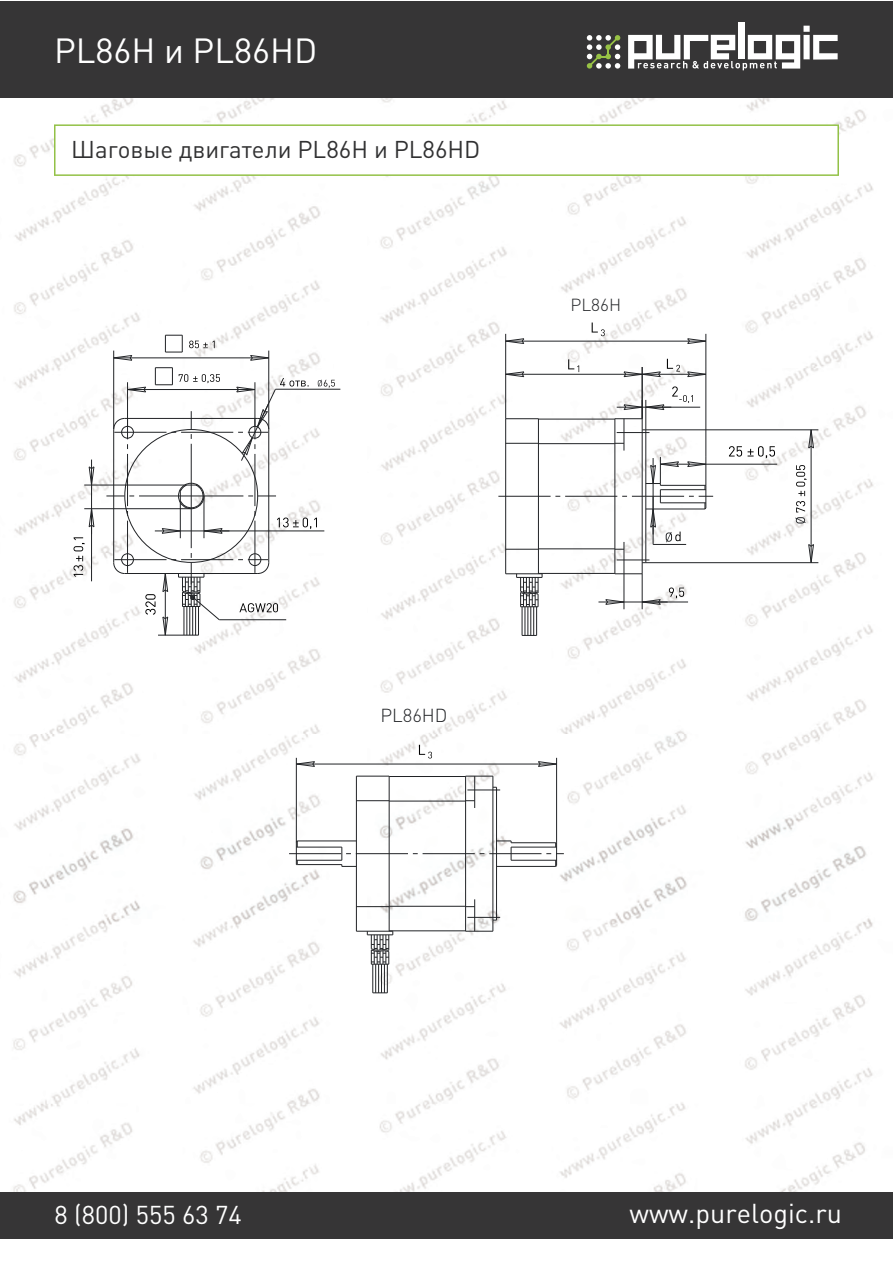
<style>
.page{position:relative;width:893px;height:1263px;background:#fff}
.page>*{position:absolute;margin:0;border:0;box-sizing:border-box;transform-origin:0 0}
.t1{font:34.5px "DIN Pro";color:#fff}
.t2{font:27px "DIN Pro";color:#fff}
.t3{font:25.5px "DIN Pro";color:#fff}
.t4{font:24px "DIN Pro";color:#313132}
.t5{font:300 18.6px "DIN Pro";color:#212326}
.t6{font:300 17.25px "DIN Pro";color:#212326}
</style>
<div class="page">
<img style="left:0;top:1px;width:735px;height:1238px">
<img style="left:735px;top:98px;width:139px;height:1094px">
<div style="left:1px;top:1px;width:892px;height:97px;background:#363536"></div>
<div style="left:1px;top:1192px;width:892px;height:47px;background:#363536"></div>
<div style="left:738px;top:23px;width:6px;height:36px;background:#fff"></div>
<svg style="left:587px;top:35px;width:33px;height:34px"></svg>
<svg style="left:628px;top:26px;width:210px;height:44px"></svg>
<svg style="left:54px;top:124px;width:785px;height:52px"></svg>
<hr style="left:493px;top:787px;width:1px;height:133px;background:#212326">
<hr style="left:474px;top:776px;width:1px;height:32px;background:#212326">
<hr style="left:474px;top:899px;width:1px;height:32px;background:#212326">
<hr style="left:356px;top:776px;width:1px;height:155px;background:#212326">
<hr style="left:356px;top:906px;width:33px;height:1px;background:#212326">
<hr style="left:356px;top:776px;width:33px;height:1px;background:#212326">
<hr style="left:356px;top:800px;width:33px;height:1px;background:#212326">
<hr style="left:356px;top:931px;width:37px;height:1px;background:#212326">
<hr style="left:389px;top:930px;width:77px;height:1px;background:#212326">
<hr style="left:389px;top:776px;width:1px;height:155px;background:#212326">
<hr style="left:389px;top:801px;width:77px;height:1px;background:#212326">
<hr style="left:389px;top:906px;width:77px;height:1px;background:#212326">
<hr style="left:465px;top:776px;width:1px;height:155px;background:#212326">
<hr style="left:389px;top:776px;width:77px;height:1px;background:#212326">
<hr style="left:496px;top:854px;width:1px;height:66px;background:#212326">
<hr style="left:496px;top:787px;width:1px;height:67px;background:#212326">
<svg style="left:466px;top:776px;width:34px;height:15px"></svg>
<svg style="left:466px;top:917px;width:34px;height:15px"></svg>
<svg style="left:289px;top:840px;width:275px;height:27px"></svg>
<hr style="left:296px;top:860px;width:46px;height:1px;background:#212326">
<hr style="left:296px;top:847px;width:46px;height:1px;background:#212326">
<svg style="left:367px;top:931px;width:27px;height:62px"></svg>
<svg style="left:297px;top:761px;width:18px;height:6px"></svg>
<svg style="left:538px;top:761px;width:18px;height:6px"></svg>
<hr style="left:296px;top:764px;width:261px;height:1px;background:#212326">
<hr style="left:296px;top:758px;width:1px;height:84px;background:#212326">
<hr style="left:556px;top:758px;width:1px;height:85px;background:#212326">
<svg style="left:114px;top:355px;width:18px;height:6px"></svg>
<svg style="left:250px;top:355px;width:18px;height:6px"></svg>
<hr style="left:114px;top:358px;width:155px;height:1px;background:#212326">
<hr style="left:113px;top:351px;width:1px;height:78px;background:#212326">
<hr style="left:268px;top:351px;width:1px;height:78px;background:#212326">
<svg style="left:165px;top:335px;width:18px;height:18px"></svg>
<svg style="left:189px;top:341px;width:26px;height:7px"></svg>
<hr style="left:275px;top:389px;width:65px;height:1px;background:#212326">
<hr style="left:91px;top:509px;width:1px;height:72px;background:#212326">
<hr style="left:84px;top:508px;width:107px;height:1px;background:#212326">
<hr style="left:84px;top:485px;width:101px;height:1px;background:#212326">
<svg style="left:74px;top:460px;width:20px;height:117px"></svg>
<svg style="left:106px;top:367px;width:229px;height:269px"></svg>
<hr style="left:642px;top:430px;width:1px;height:133px;background:#212326">
<hr style="left:624px;top:419px;width:1px;height:32px;background:#212326">
<hr style="left:624px;top:542px;width:1px;height:32px;background:#212326">
<hr style="left:505px;top:419px;width:1px;height:155px;background:#212326">
<hr style="left:506px;top:549px;width:32px;height:1px;background:#212326">
<hr style="left:506px;top:418px;width:32px;height:1px;background:#212326">
<hr style="left:506px;top:443px;width:32px;height:1px;background:#212326">
<hr style="left:506px;top:573px;width:36px;height:1px;background:#212326">
<hr style="left:538px;top:573px;width:77px;height:1px;background:#212326">
<hr style="left:538px;top:419px;width:1px;height:155px;background:#212326">
<hr style="left:538px;top:443px;width:77px;height:1px;background:#212326">
<hr style="left:538px;top:549px;width:77px;height:1px;background:#212326">
<hr style="left:615px;top:419px;width:1px;height:155px;background:#212326">
<hr style="left:538px;top:419px;width:77px;height:1px;background:#212326">
<hr style="left:646px;top:496px;width:1px;height:67px;background:#212326">
<hr style="left:646px;top:430px;width:1px;height:66px;background:#212326">
<svg style="left:615px;top:560px;width:34px;height:14px"></svg>
<svg style="left:516px;top:574px;width:27px;height:62px"></svg>
<hr style="left:646px;top:407px;width:54px;height:1px;background:#212326">
<svg style="left:615px;top:386px;width:78px;height:47px"></svg>
<svg style="left:506px;top:371px;width:18px;height:6px"></svg>
<hr style="left:506px;top:374px;width:136px;height:1px;background:#212326">
<hr style="left:505px;top:367px;width:1px;height:52px;background:#212326">
<svg style="left:568px;top:359px;width:11px;height:13px"></svg>
<svg style="left:808px;top:544px;width:6px;height:18px"></svg>
<svg style="left:808px;top:429px;width:6px;height:19px"></svg>
<hr style="left:811px;top:430px;width:1px;height:133px;background:#212326">
<hr style="left:646px;top:562px;width:172px;height:1px;background:#212326">
<hr style="left:646px;top:430px;width:172px;height:1px;background:#212326">
<hr style="left:653px;top:496px;width:1px;height:48px;background:#212326">
<hr style="left:653px;top:544px;width:33px;height:1px;background:#212326">
<hr style="left:706px;top:464px;width:71px;height:1px;background:#212326">
<svg style="left:729px;top:446px;width:13px;height:11px"></svg>
<svg style="left:748px;top:446px;width:27px;height:13px"></svg>
<hr style="left:642px;top:602px;width:46px;height:1px;background:#212326">
<hr style="left:624px;top:574px;width:1px;height:35px;background:#212326">
<hr style="left:642px;top:574px;width:1px;height:35px;background:#212326">
<svg style="left:598px;top:587px;width:86px;height:18px"></svg>
<svg style="left:623px;top:371px;width:38px;height:6px"></svg>
<svg style="left:687px;top:371px;width:19px;height:6px"></svg>
<hr style="left:642px;top:374px;width:64px;height:1px;background:#212326">
<hr style="left:642px;top:367px;width:1px;height:52px;background:#212326">
<hr style="left:706px;top:367px;width:1px;height:90px;background:#212326">
<svg style="left:667px;top:359px;width:13px;height:12px"></svg>
<svg style="left:506px;top:338px;width:18px;height:6px"></svg>
<svg style="left:687px;top:338px;width:19px;height:6px"></svg>
<hr style="left:506px;top:341px;width:200px;height:1px;background:#212326">
<hr style="left:505px;top:334px;width:1px;height:33px;background:#212326">
<hr style="left:706px;top:334px;width:1px;height:33px;background:#212326">
<svg style="left:592px;top:322px;width:13px;height:14px"></svg>
<svg style="left:795px;top:465px;width:12px;height:58px"></svg>
<svg style="left:498px;top:457px;width:215px;height:85px"></svg>
<svg style="left:419px;top:745px;width:13px;height:13px"></svg>
<h1 class="t1" style="left:54px;top:27px;width:265px">PL86H и PL86HD</h1>
<p class="t4" style="left:71px;top:133px;width:411px">Шаговые двигатели PL86H и PL86HD</p>
<p class="t6" style="left:570px;top:293px;width:52px">PL86H</p>
<p class="t5" style="left:380px;top:703px;width:69px">PL86HD</p>
<p class="t3" style="left:55px;top:1197px;width:189px">8 (800) 555 63 74</p>
<p class="t2" style="left:629px;top:1195px;width:214px">www.purelogic.ru</p>
</div>
